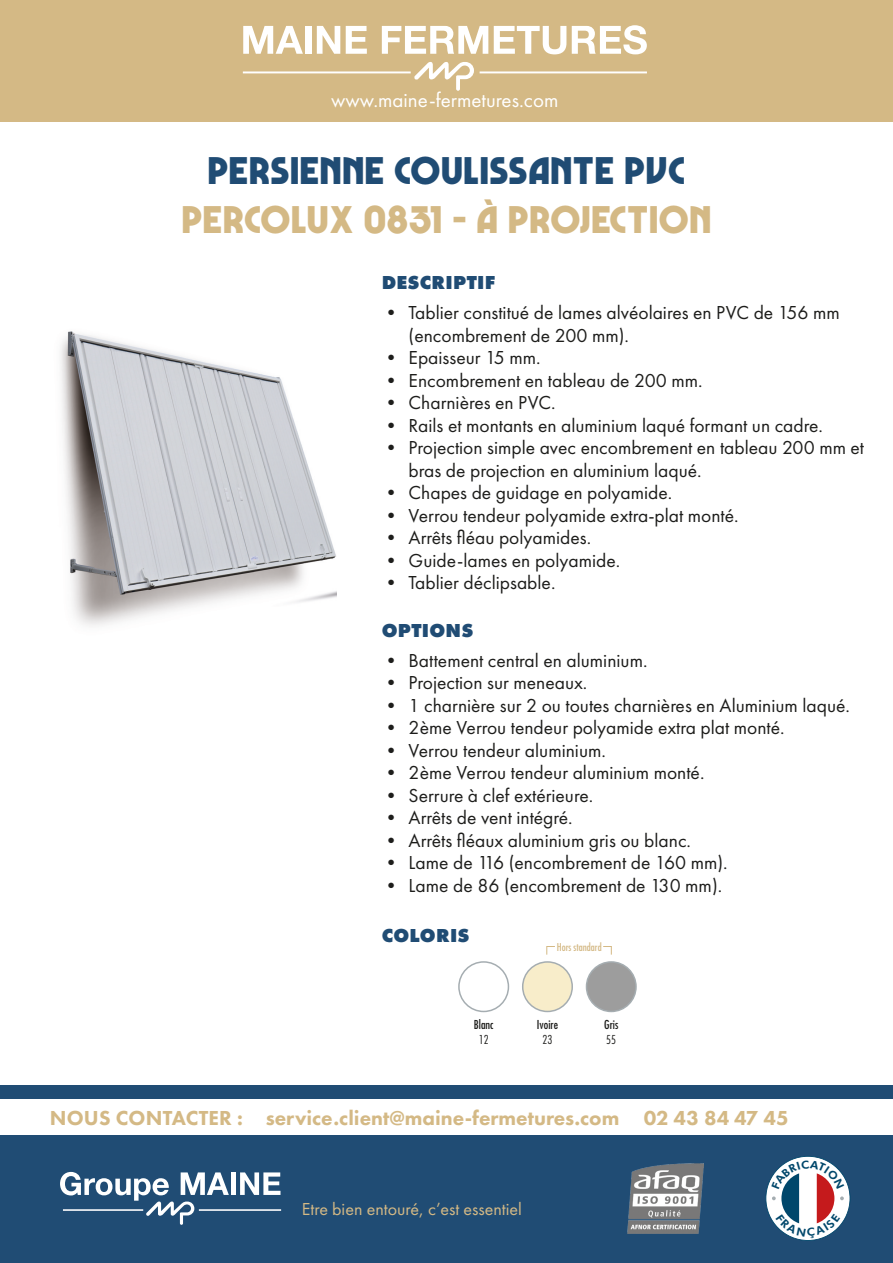
<style>
.page{position:relative;width:893px;height:1263px;background:#fff}
.page>*{position:absolute;margin:0;border:0;box-sizing:border-box;transform-origin:0 0}
.t1{font:700 39px "Marvin Visions";letter-spacing:.05em;color:#d4b985}
.t2{font:700 39px "Marvin Visions";letter-spacing:.05em;color:#204c74}
.t3{font:800 21px "Futura PT";color:#d4b985}
.t4{font:21px "Futura PT";color:#fff}
.t5{font:19.5px/22.5px "Futura PT";color:#1d1d1b}
.t6{font:800 19.5px "Futura PT";letter-spacing:.01em;color:#204c74}
.t7{font:18px "Futura PT";color:#d4b985}
.t8{font:condensed 12px "Futura Std";color:#1d1d1b}
.t9{font:300 condensed 12px "Futura Std";color:#1d1d1b}
.t10{font:condensed 10.5px "Futura Std";color:#d4b985}
</style>
<div class="page">
<div style="left:0;top:1135px;width:893px;height:128px;background:#204c74"></div>
<div style="left:0;top:1085px;width:893px;height:13px;background:#204c74"></div>
<img style="left:60px;top:331px;width:276px;height:295px">
<hr style="left:199px;top:1209px;width:82px;height:2px;background:#fff">
<svg style="left:60px;top:1172px;width:169px;height:53px"></svg>
<div style="left:231px;top:1172px;width:5px;height:23px;background:#fff"></div>
<svg style="left:240px;top:1172px;width:40px;height:23px"></svg>
<img style="left:627px;top:1163px;width:77px;height:71px">
<div style="left:0;top:0;width:893px;height:121px;background:#d4b985"></div>
<svg style="left:414px;top:62px;width:60px;height:29px"></svg>
<hr style="left:243px;top:71px;width:168px;height:2px;background:#fff">
<hr style="left:480px;top:71px;width:167px;height:2px;background:#fff">
<svg style="left:243px;top:26px;width:60px;height:28px"></svg>
<div style="left:305px;top:26px;width:6px;height:28px;background:#fff"></div>
<svg style="left:317px;top:26px;width:23px;height:28px"></svg>
<svg style="left:346px;top:26px;width:21px;height:28px"></svg>
<svg style="left:382px;top:26px;width:106px;height:28px"></svg>
<svg style="left:494px;top:26px;width:72px;height:28px"></svg>
<svg style="left:572px;top:25px;width:75px;height:29px"></svg>
<div style="left:586px;top:962px;width:50px;height:49px;background:#9d9d9d;border-radius:50%"></div>
<div style="left:586px;top:961px;width:51px;height:51px;border:2px solid #a5adb1;border-radius:50%"></div>
<div style="left:523px;top:962px;width:49px;height:49px;background:#f8edca;border-radius:50%"></div>
<div style="left:522px;top:961px;width:51px;height:51px;border:2px solid #a5adb1;border-radius:50%"></div>
<div style="left:458px;top:961px;width:51px;height:51px;border:2px solid #a5adb1;border-radius:50%"></div>
<svg style="left:603px;top:946px;width:9px;height:9px"></svg>
<svg style="left:546px;top:946px;width:9px;height:9px"></svg>
<svg style="left:765px;top:1156px;width:85px;height:85px"></svg>
<p class="t4" style="left:331px;top:87px;width:229px">www.maine-fermetures.com</p>
<p class="t2" style="left:208px;top:148px;width:478px">PERSIENNE COULISSANTE PVC</p>
<p class="t1" style="left:182px;top:196px;width:530px">PERCOLUX 0831 - À PROJECTION</p>
<p class="t6" style="left:382px;top:270px;width:115px">DESCRIPTIF</p>
<p class="t5" style="left:409px;top:301px;width:433px;text-indent:-27px">• Tablier constitué de lames alvéolaires en PVC de 156 mm (encombrement de 200 mm).</p>
<p class="t5" style="left:382px;top:346px;width:160px">• Epaisseur 15 mm.</p>
<p class="t5" style="left:382px;top:369px;width:322px">• Encombrement en tableau de 200 mm.</p>
<p class="t5" style="left:382px;top:391px;width:175px">• Charnières en PVC.</p>
<p class="t5" style="left:382px;top:414px;width:443px">• Rails et montants en aluminium laqué formant un cadre.</p>
<p class="t5" style="left:409px;top:436px;width:457px;text-indent:-27px">• Projection simple avec encombrement en tableau 200 mm et bras de projection en aluminium laqué.</p>
<p class="t5" style="left:382px;top:481px;width:292px">• Chapes de guidage en polyamide.</p>
<p class="t5" style="left:382px;top:504px;width:358px">• Verrou tendeur polyamide extra-plat monté.</p>
<p class="t5" style="left:382px;top:526px;width:211px">• Arrêts fléau polyamides.</p>
<p class="t5" style="left:382px;top:549px;width:240px">• Guide-lames en polyamide.</p>
<p class="t5" style="left:382px;top:571px;width:175px">• Tablier déclipsable.</p>
<p class="t6" style="left:382px;top:618px;width:93px">OPTIONS</p>
<p class="t5" style="left:382px;top:649px;width:267px">• Battement central en aluminium.</p>
<p class="t5" style="left:382px;top:671px;width:207px">• Projection sur meneaux.</p>
<p class="t5" style="left:382px;top:694px;width:470px">• 1 charnière sur 2 ou toutes charnières en Aluminium laqué.</p>
<p class="t5" style="left:382px;top:716px;width:404px">• 2ème Verrou tendeur polyamide extra plat monté.</p>
<p class="t5" style="left:382px;top:739px;width:226px">• Verrou tendeur aluminium.</p>
<p class="t5" style="left:382px;top:761px;width:324px">• 2ème Verrou tendeur aluminium monté.</p>
<p class="t5" style="left:382px;top:784px;width:213px">• Serrure à clef extérieure.</p>
<p class="t5" style="left:382px;top:806px;width:193px">• Arrêts de vent intégré.</p>
<p class="t5" style="left:382px;top:829px;width:311px">• Arrêts fléaux aluminium gris ou blanc.</p>
<p class="t5" style="left:382px;top:851px;width:347px">• Lame de 116 (encombrement de 160 mm).</p>
<p class="t5" style="left:382px;top:874px;width:342px">• Lame de 86 (encombrement de 130 mm).</p>
<p class="t6" style="left:382px;top:923px;width:89px">COLORIS</p>
<p class="t8" style="left:474px;top:1017px;width:21px">Blanc</p>
<p class="t9" style="left:479px;top:1032px;width:11px">12</p>
<p class="t10" style="left:557px;top:941px;width:46px">Hors standard</p>
<p class="t8" style="left:537px;top:1017px;width:23px">Ivoire</p>
<p class="t9" style="left:542px;top:1032px;width:11px">23</p>
<p class="t8" style="left:604px;top:1017px;width:16px">Gris</p>
<p class="t9" style="left:606px;top:1032px;width:11px">55</p>
<p class="t3" style="left:50px;top:1105px;width:740px">NOUS CONTACTER : service.client@maine-fermetures.com 02 43 84 47 45</p>
<p class="t7" style="left:302px;top:1199px;width:222px">Etre bien entouré, c’est essentiel</p>
</div>
